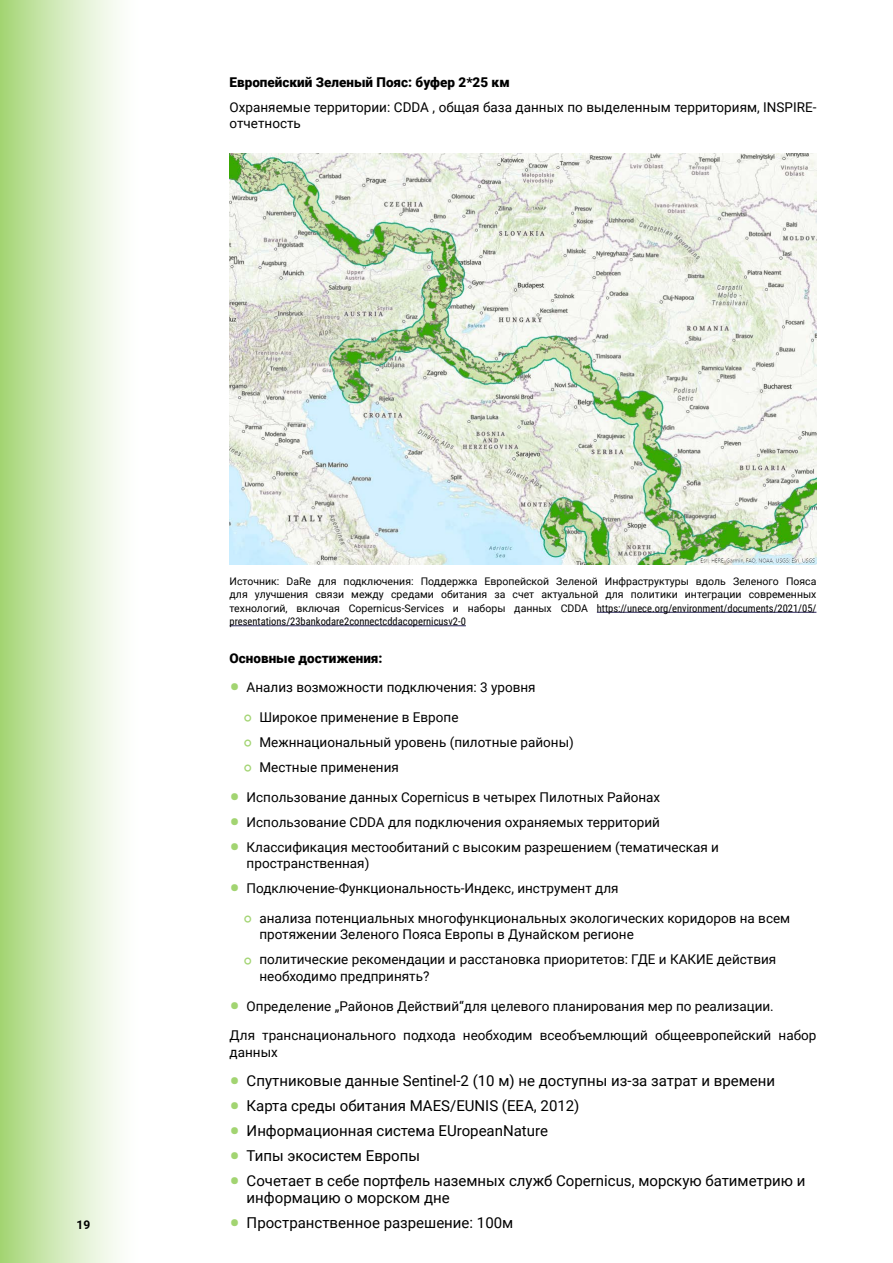
<style>
.page{position:relative;width:893px;height:1263px;background:#fff}
.page>*{position:absolute;margin:0;border:0;box-sizing:border-box;transform-origin:0 0}
.t1{font:300 28.5px "Roboto Condensed";color:#a2d471}
.t2{font:15px/16.5px "Roboto";color:#000}
.t3{font:13.5px/16.5px "Roboto";color:#000}
.t4{font:900 13.5px "Roboto";color:#000}
.t5{font:700 12px "Roboto";color:#000}
.t6{font:10.5px/13.5px "Roboto";color:#000;text-align:justify}
.t7{font:10.5px "Roboto Condensed";color:#000}
.s1{font-family:"Roboto Condensed"}
.s2{font-family:"Roboto Condensed";font-weight:700;font-size:28.5px;color:#a2d471}
</style>
<div class="page">
<div style="left:0;top:0;width:140px;height:1263px;background:linear-gradient(to right,#a9d77b,#fff)"></div>
<hr style="left:597px;top:612px;width:219px;height:1px;background:#262255">
<hr style="left:230px;top:625px;width:236px;height:1px;background:#262255">
<img style="left:230px;top:153px;width:586px;height:412px">
<p class="t4" style="left:230px;top:72px;width:282px">Европейский Зеленый Пояс: буфер 2*25 км</p>
<p class="t3" style="left:230px;top:98px;width:588px">Охраняемые территории: CDDA , общая база данных по выделенным территориям, INSPIRE&shy;отчетность</p>
<p class="t5" style="left:77px;top:1216px;width:15px">19</p>
<p class="t6" style="left:230px;top:574px;width:588px">Источник: DaRe для подключения: Поддержка Европейской Зеленой Инфраструктуры вдоль Зеленого Пояса для улучшения связи между средами обитания за счет актуальной для политики интеграции современных технологий, включая Copernicus-Services и наборы данных CDDA <span class="s1">https://unece.org/environment/documents/2021/05/</span></p>
<p class="t7" style="left:230px;top:614px;width:238px">presentations/23bankodare2connectcddacopernicusv2-0</p>
<p class="t4" style="left:230px;top:648px;width:154px">Основные достижения:</p>
<p class="t3" style="left:230px;top:678px;width:307px"><span class="s2">•</span> Анализ возможности подключения: 3 уровня</p>
<h1 class="t1" style="left:242px;top:705px;width:12px">°</h1>
<p class="t3" style="left:259px;top:708px;width:201px">Широкое применение в Европе</p>
<h1 class="t1" style="left:242px;top:730px;width:12px">°</h1>
<p class="t3" style="left:259px;top:733px;width:316px">Межннациональный уровень (пилотные районы)</p>
<h1 class="t1" style="left:242px;top:755px;width:12px">°</h1>
<p class="t3" style="left:259px;top:758px;width:141px">Местные применения</p>
<p class="t3" style="left:230px;top:788px;width:432px"><span class="s2">•</span> Использование данных Copernicus в четырех Пилотных Районах</p>
<p class="t3" style="left:230px;top:813px;width:432px"><span class="s2">•</span> Использование CDDA для подключения охраняемых территорий</p>
<p class="t3" style="left:247px;top:838px;width:474px;text-indent:-17px"><span class="s2">•</span> Классификация местообитаний с высоким разрешением (тематическая и пространственная)</p>
<p class="t3" style="left:230px;top:879px;width:390px"><span class="s2">•</span> Подключение-Функциональность-Индекс, инструмент для</p>
<h1 class="t1" style="left:242px;top:906px;width:12px">°</h1>
<p class="t3" style="left:259px;top:909px;width:532px">анализа потенциальных многофункциональных экологических коридоров на всем протяжении Зеленого Пояса Европы в Дунайском регионе</p>
<h1 class="t1" style="left:242px;top:948px;width:12px">°</h1>
<p class="t3" style="left:259px;top:951px;width:518px">политические рекомендации и расстановка приоритетов: ГДЕ и КАКИЕ действия необходимо предпринять?</p>
<p class="t3" style="left:230px;top:997px;width:546px"><span class="s2">•</span> Определение „Районов Действий“для целевого планирования мер по реализации.</p>
<p class="t3" style="left:230px;top:1027px;width:588px">Для транснационального подхода необходим всеобъемлющий общеевропейский набор данных</p>
<p class="t2" style="left:230px;top:1072px;width:547px"><span class="s2">•</span> Спутниковые данные Sentinel-2 (10 м) не доступны из-за затрат и времени</p>
<p class="t2" style="left:230px;top:1097px;width:351px"><span class="s2">•</span> Карта среды обитания MAES/EUNIS (EEA, 2012)</p>
<p class="t2" style="left:230px;top:1122px;width:320px"><span class="s2">•</span> Информационная система EUropeanNature</p>
<p class="t2" style="left:230px;top:1147px;width:192px"><span class="s2">•</span> Типы экосистем Европы</p>
<p class="t2" style="left:247px;top:1172px;width:560px;text-indent:-17px"><span class="s2">•</span> Сочетает в себе портфель наземных служб Copernicus, морскую батиметрию и информацию о морском дне</p>
<p class="t2" style="left:230px;top:1213px;width:285px"><span class="s2">•</span> Пространственное разрешение: 100м</p>
</div>
